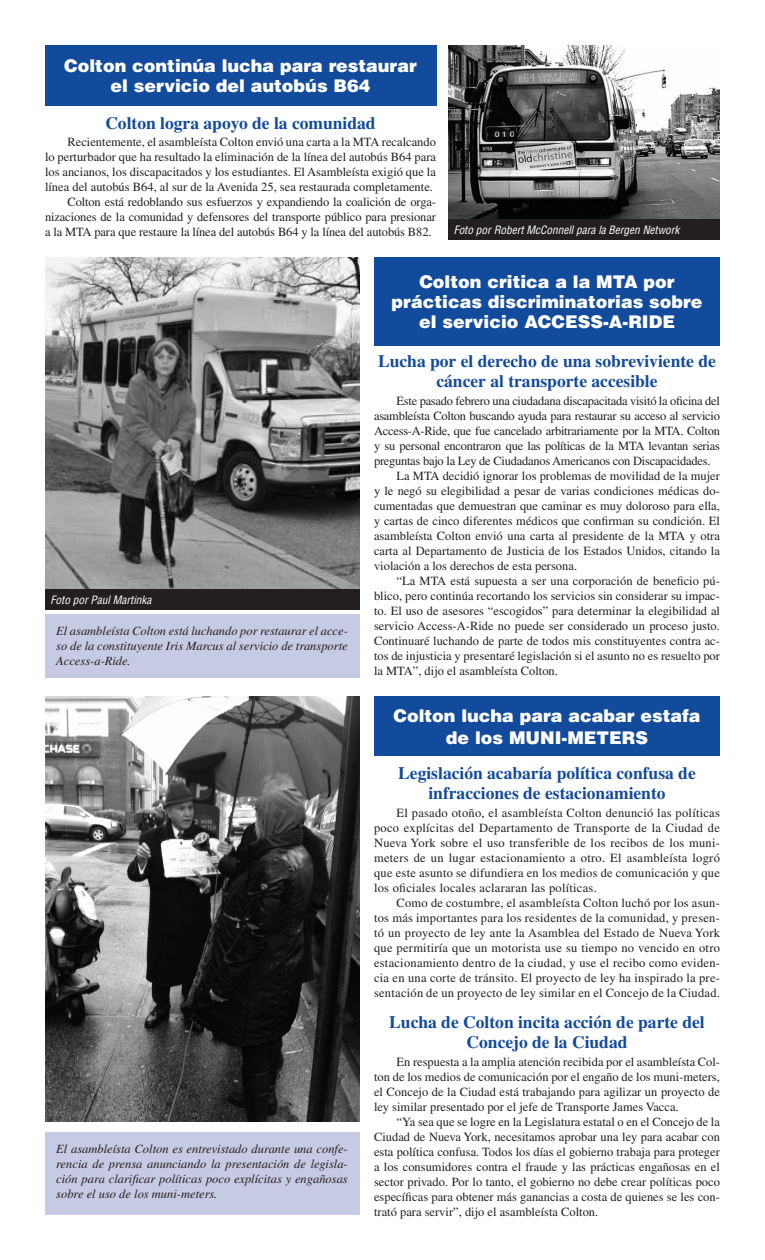
<style>
.page{position:relative;width:765px;height:1260px;background:#fff}
.page>*{position:absolute;margin:0;border:0;box-sizing:border-box;transform-origin:0 0}
.t1{font:700 17.5px/20px "Times";color:#124a9c;text-align:center}
.Head{font:900 17.5px/20px "Helvetica";color:#fff;text-align:center}
.Body{font:12.5px/15px "Times";color:#231f20;text-align:justify}
.t2{font:italic 12.5px/15px "Times";color:#231f20;text-align:justify}
.t3{font:italic condensed 11.25px "Helvetica";color:#fff}
</style>
<div class="page">
<div style="left:45px;top:45px;width:391px;height:60px;background:#124a9c"></div>
<div style="left:374px;top:257px;width:346px;height:89px;background:#124a9c"></div>
<div style="left:374px;top:697px;width:346px;height:59px;background:#124a9c"></div>
<img style="left:448px;top:45px;width:272px;height:174px">
<div style="left:448px;top:219px;width:272px;height:21px;background:#231f20"></div>
<img style="left:45px;top:697px;width:314px;height:425px">
<div style="left:45px;top:1132px;width:314px;height:83px;background:#c7cae4"></div>
<img style="left:45px;top:257px;width:314px;height:332px">
<div style="left:45px;top:614px;width:314px;height:64px;background:#c7cae4"></div>
<div style="left:45px;top:589px;width:314px;height:20px;background:#231f20"></div>
<p class="Head" style="left:64px;top:55px;width:354px">Colton continúa lucha para restaurar el servicio del autobús B64</p>
<p class="t1" style="left:105px;top:112px;width:272px">Colton logra apoyo de la comunidad</p>
<p class="Body" style="left:45px;top:135px;width:393px;text-indent:22px">Recientemente, el asambleísta Colton envió una carta a la MTA recalcando lo perturbador que ha resultado la eliminación de la línea del autobús B64 para los ancianos, los discapacitados y los estudiantes. El Asambleísta exigió que la línea del autobús B64, al sur de la Avenida 25, sea restaurada completamente.</p>
<p class="Body" style="left:45px;top:195px;width:393px;text-indent:22px">Colton está redoblando sus esfuerzos y expandiendo la coalición de orga&shy;nizaciones de la comunidad y defensores del transporte público para presionar a la MTA para que restaure la línea del autobús B64 y la línea del autobús B82.</p>
<p class="t3" style="left:454px;top:223px;width:227px">Foto por Robert McConnell para la Bergen Network</p>
<p class="t3" style="left:51px;top:592px;width:102px">Foto por Paul Martinka</p>
<p class="t2" style="left:56px;top:624px;width:293px">El asambleísta Colton está luchando por restaurar el acce&shy;so de la constituyente Iris Marcus al servicio de transporte Access-a-Ride.</p>
<p class="t2" style="left:56px;top:1141px;width:293px">El asambleísta Colton es entrevistado durante una confe&shy;rencia de prensa anunciando la presentación de legisla&shy;ción para clarificar políticas poco explícitas y engañosas sobre el uso de los muni-meters.</p>
<p class="Head" style="left:392px;top:272px;width:312px">Colton critica a la MTA por prácticas discriminatorias sobre el servicio ACCESS-A-RIDE</p>
<p class="t1" style="left:378px;top:351px;width:339px">Lucha por el derecho de una sobreviviente de cáncer al transporte accesible</p>
<p class="Body" style="left:374px;top:393px;width:347px;text-indent:22px">Este pasado febrero una ciudadana discapacitada visitó la oficina del asambleísta Colton buscando ayuda para restaurar su acceso al servicio Access-A-Ride, que fue cancelado arbitrariamente por la MTA. Colton y su personal encontraron que las políticas de la MTA levantan serias preguntas bajo la Ley de Ciudadanos Americanos con Discapacidades.</p>
<p class="Body" style="left:374px;top:468px;width:347px;text-indent:22px">La MTA decidió ignorar los problemas de movilidad de la mujer y le negó su elegibilidad a pesar de varias condiciones médicas do&shy;cumentadas que demuestran que caminar es muy doloroso para ella, y cartas de cinco diferentes médicos que confirman su condición. El asambleísta Colton envió una carta al presidente de la MTA y otra carta al Departamento de Justicia de los Estados Unidos, citando la violación a los derechos de esta persona.</p>
<p class="Body" style="left:374px;top:573px;width:347px;text-indent:22px">“La MTA está supuesta a ser una corporación de beneficio pú&shy;blico, pero continúa recortando los servicios sin considerar su impac&shy;to. El uso de asesores “escogidos” para determinar la elegibilidad al servicio Access-A-Ride no puede ser considerado un proceso justo.<br>Continuaré luchando de parte de todos mis constituyentes contra ac&shy;tos de injusticia y presentaré legislación si el asunto no es resuelto por la MTA”, dijo el asambleísta Colton.</p>
<p class="Head" style="left:393px;top:704px;width:309px;line-height:22.5px">Colton lucha para acabar estafa de los MUNI-METERS</p>
<p class="t1" style="left:398px;top:763px;width:299px">Legislación acabaría política confusa de infracciones de estacionamiento</p>
<p class="Body" style="left:374px;top:805px;width:347px;text-indent:22px">El pasado otoño, el asambleísta Colton denunció las políticas poco explícitas del Departamento de Transporte de la Ciudad de Nueva York sobre el uso transferible de los recibos de los muni&shy;meters de un lugar estacionamiento a otro. El asambleísta logró que este asunto se difundiera en los medios de comunicación y que los oficiales locales aclararan las políticas.</p>
<p class="Body" style="left:374px;top:895px;width:347px;text-indent:22px">Como de costumbre, el asambleísta Colton luchó por los asun&shy;tos más importantes para los residentes de la comunidad, y presen&shy;tó un proyecto de ley ante la Asamblea del Estado de Nueva York que permitiría que un motorista use su tiempo no vencido en otro estacionamiento dentro de la ciudad, y use el recibo como eviden&shy;cia en una corte de tránsito. El proyecto de ley ha inspirado la pre&shy;sentación de un proyecto de ley similar en el Concejo de la Ciudad.</p>
<p class="t1" style="left:389px;top:1012px;width:317px">Lucha de Colton incita acción de parte del<br>Concejo de la Ciudad</p>
<p class="Body" style="left:374px;top:1054px;width:347px;text-indent:22px">En respuesta a la amplia atención recibida por el asambleísta Col&shy;ton de los medios de comunicación por el engaño de los muni-meters, el Concejo de la Ciudad está trabajando para agilizar un proyecto de ley similar presentado por el jefe de Transporte James Vacca.</p>
<p class="Body" style="left:374px;top:1114px;width:347px;text-indent:22px">“Ya sea que se logre en la Legislatura estatal o en el Concejo de la Ciudad de Nueva York, necesitamos aprobar una ley para acabar con esta política confusa. Todos los días el gobierno trabaja para proteger a los consumidores contra el fraude y las prácticas engañosas en el sector privado. Por lo tanto, el gobierno no debe crear políticas poco específicas para obtener más ganancias a costa de quienes se les con&shy;trató para servir”, dijo el asambleísta Colton.</p>
</div>
